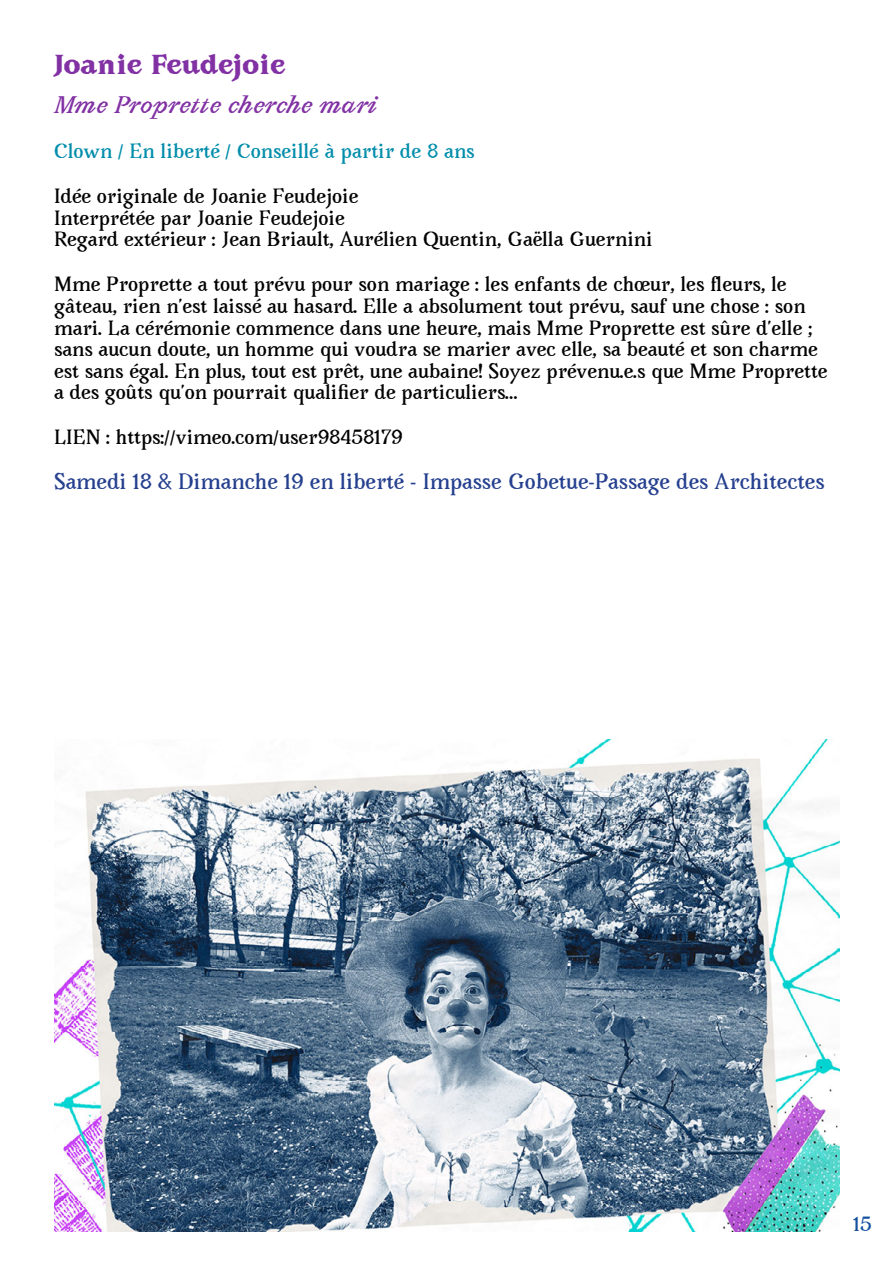
<style>
.page{position:relative;width:893px;height:1263px;background:#fff}
.page>*{position:absolute;margin:0;border:0;box-sizing:border-box;transform-origin:0 0}
.t1{font:900 24px "Avara";color:#8131a4}
.t2{font:italic 700 21px "Avara";color:#8131a4}
.t3{font:700 19.5px "Avara";color:#25408f}
.t4{font:700 18px/21.6px "Avara";color:#000}
.t5{font:700 18px "Avara";color:#008dab}
.t6{font:700 18px "Avara";color:#11509f}
</style>
<div class="page">
<img style="left:54px;top:740px;width:786px;height:492px">
<h1 class="t1" style="left:54px;top:47px;width:233px">Joanie Feudejoie</h1>
<p class="t2" style="left:54px;top:90px;width:324px">Mme Proprette cherche mari</p>
<p class="t5" style="left:54px;top:138px;width:422px">Clown / En liberté / Conseillé à partir de 8 ans</p>
<p class="t4" style="left:54px;top:186px;width:600px">Idée originale de Joanie Feudejoie<br>Interprétée par Joanie Feudejoie<br>Regard extérieur : Jean Briault, Aurélien Quentin, Gaëlla Guernini</p>
<p class="t4" style="left:54px;top:274px;width:775px">Mme Proprette a tout prévu pour son mariage : les enfants de chœur, les fleurs, le gâteau, rien n’est laissé au hasard. Elle a absolument tout prévu, sauf une chose : son mari. La cérémonie commence dans une heure, mais Mme Proprette est sûre d’elle ; sans aucun doute, un homme qui voudra se marier avec elle, sa beauté et son charme est sans égal. En plus, tout est prêt, une aubaine! Soyez prévenu.e.s que Mme Proprette a des goûts qu’on pourrait qualifier de particuliers…</p>
<p class="t4" style="left:54px;top:427px;width:350px">LIEN : https://vimeo.com/user98458179</p>
<p class="t3" style="left:54px;top:468px;width:772px">Samedi 18 &amp; Dimanche 19 en liberté - Impasse Gobetue-Passage des Architectes</p>
<p class="t6" style="left:854px;top:1211px;width:19px">15</p>
</div>
